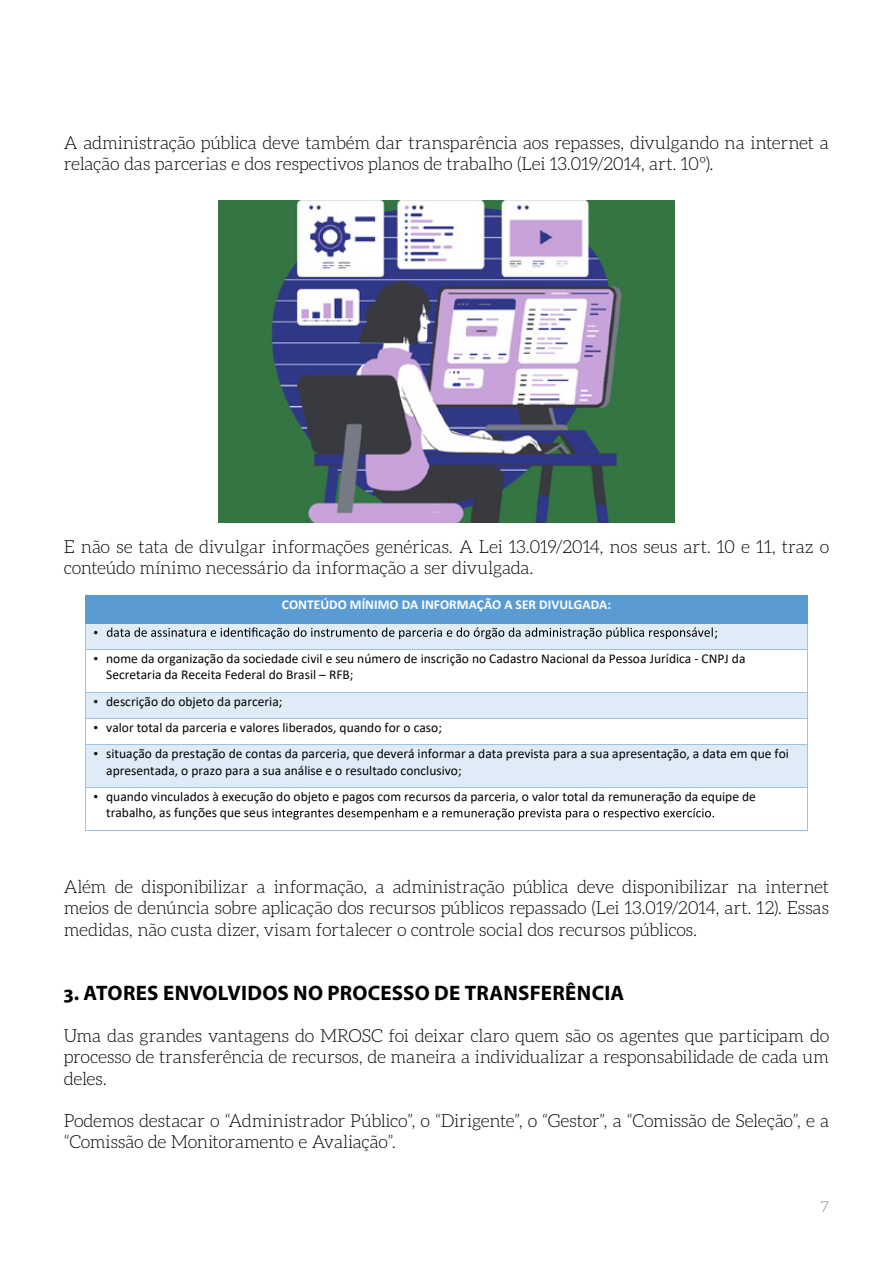
<style>
.page{position:relative;width:893px;height:1276px;background:#fff}
.page>*{position:absolute;margin:0;border:0;box-sizing:border-box;transform-origin:0 0}
.t1{font:700 21px "Myriad Pro";letter-spacing:.01em;color:#000}
.t2{font:300 18px/21.3px "Aleo";letter-spacing:-.015em;color:#000}
.t3{font:300 15px "Aleo";color:#878787}
.t4{font:13.5px/16.5px "Calibri";color:#020203}
.t5{font:700 13.5px "Calibri";color:#fff}
.t6{font:13.5px "Times New Roman";color:#020203}
.s1{font-family:"Times New Roman"}
</style>
<div class="page">
<img style="left:219px;top:201px;width:455px;height:321px">
<div style="left:86px;top:596px;width:7px;height:27px;background:#5a9bd4"></div>
<div style="left:799px;top:596px;width:8px;height:27px;background:#5a9bd4"></div>
<div style="left:93px;top:596px;width:706px;height:27px;background:#5a9bd4"></div>
<hr style="left:86px;top:595px;width:721px;height:1px;background:#5a9bd4">
<div style="left:86px;top:624px;width:7px;height:25px;background:#dfebf6"></div>
<div style="left:799px;top:624px;width:8px;height:25px;background:#dfebf6"></div>
<div style="left:93px;top:624px;width:706px;height:25px;background:#dfebf6"></div>
<svg style="left:107px;top:627px;width:606px;height:12px"></svg>
<hr style="left:86px;top:623px;width:721px;height:1px;background:#5a9bd4">
<svg style="left:85px;top:595px;width:1px;height:55px"></svg>
<hr style="left:86px;top:649px;width:721px;height:1px;background:#9cc2e5">
<svg style="left:807px;top:595px;width:1px;height:55px"></svg>
<hr style="left:85px;top:650px;width:1px;height:42px;background:#9cc2e5">
<hr style="left:807px;top:650px;width:1px;height:42px;background:#9cc2e5">
<div style="left:86px;top:693px;width:7px;height:25px;background:#dfebf6"></div>
<div style="left:799px;top:693px;width:8px;height:25px;background:#dfebf6"></div>
<div style="left:93px;top:693px;width:706px;height:25px;background:#dfebf6"></div>
<hr style="left:86px;top:692px;width:721px;height:1px;background:#9cc2e5">
<hr style="left:86px;top:718px;width:721px;height:1px;background:#9cc2e5">
<div style="left:86px;top:745px;width:7px;height:42px;background:#dfebf6"></div>
<div style="left:799px;top:745px;width:8px;height:42px;background:#dfebf6"></div>
<div style="left:93px;top:745px;width:706px;height:17px;background:#dfebf6"></div>
<div style="left:93px;top:762px;width:706px;height:25px;background:#dfebf6"></div>
<svg style="left:85px;top:692px;width:1px;height:53px"></svg>
<hr style="left:86px;top:744px;width:721px;height:1px;background:#9cc2e5">
<svg style="left:807px;top:692px;width:1px;height:53px"></svg>
<hr style="left:85px;top:745px;width:1px;height:42px;background:#9cc2e5">
<hr style="left:807px;top:745px;width:1px;height:42px;background:#9cc2e5">
<svg style="left:272px;top:808px;width:442px;height:11px"></svg>
<hr style="left:86px;top:787px;width:721px;height:1px;background:#9cc2e5">
<hr style="left:85px;top:788px;width:1px;height:42px;background:#9cc2e5">
<hr style="left:86px;top:830px;width:721px;height:1px;background:#9cc2e5">
<hr style="left:807px;top:788px;width:1px;height:42px;background:#9cc2e5">
<p class="t2" style="left:64px;top:132px;width:767px">A administração pública deve também dar transparência aos repasses, divulgando na internet a relação das parcerias e dos respectivos planos de trabalho (Lei 13.019/2014, art. 10º).</p>
<p class="t2" style="left:64px;top:536px;width:767px">E não se tata de divulgar informações genéricas. A Lei 13.019/2014, nos seus art. 10 e 11, traz o conteúdo mínimo necessário da informação a ser divulgada.</p>
<p class="t5" style="left:282px;top:595px;width:331px">CONTEÚDO MÍNIMO DA INFORMAÇÃO A SER DIVULGADA:</p>
<p class="t6" style="left:93px;top:622px;width:6px">•</p>
<p class="t4" style="left:714px;top:623px;width:5px">;</p>
<p class="t4" style="left:106px;top:650px;width:641px;text-indent:-13px"><span class="s1">•</span> nome da organização da sociedade civil e seu número de inscrição no Cadastro Nacional da Pessoa Jurídica - CNPJ da<br>Secretaria da Receita Federal do Brasil – RFB;</p>
<p class="t4" style="left:93px;top:692px;width:191px"><span class="s1">•</span> descrição do objeto da parceria;</p>
<p class="t4" style="left:93px;top:718px;width:350px"><span class="s1">•</span> valor total da parceria e valores liberados, quando for o caso;</p>
<p class="t4" style="left:106px;top:745px;width:684px;text-indent:-13px"><span class="s1">•</span> situação da prestação de contas da parceria, que deverá informar a data prevista para a sua apresentação, a data em que foi apresentada, o prazo para a sua análise e o resultado conclusivo;</p>
<p class="t4" style="left:106px;top:787px;width:651px;text-indent:-13px"><span class="s1">•</span> quando vinculados à execução do objeto e pagos com recursos da parceria, o valor total da remuneração da equipe de trabalho, as funções que seus</p>
<p class="t2" style="left:64px;top:876px;width:767px;text-align:justify">Além de disponibilizar a informação, a administração pública deve disponibilizar na internet meios de denúncia sobre aplicação dos recursos públicos repassado (Lei 13.019/2014, art. 12). Essas medidas, não custa dizer, visam fortalecer o controle social dos recursos públicos.</p>
<p class="t1" style="left:64px;top:978px;width:562px">3. ATORES ENVOLVIDOS NO PROCESSO DE TRANSFERÊNCIA</p>
<p class="t2" style="left:64px;top:1025px;width:767px;text-align:justify">Uma das grandes vantagens do MROSC foi deixar claro quem são os agentes que participam do processo de transferência de recursos, de maneira a individualizar a responsabilidade de cada um deles.</p>
<p class="t2" style="left:64px;top:1110px;width:767px">Podemos destacar o “Administrador Público”, o “Dirigente”, o “Gestor”, a “Comissão de Seleção”, e a “Comissão de Monitoramento e Avaliação”.</p>
<p class="t3" style="left:821px;top:1198px;width:10px">7</p>
</div>
